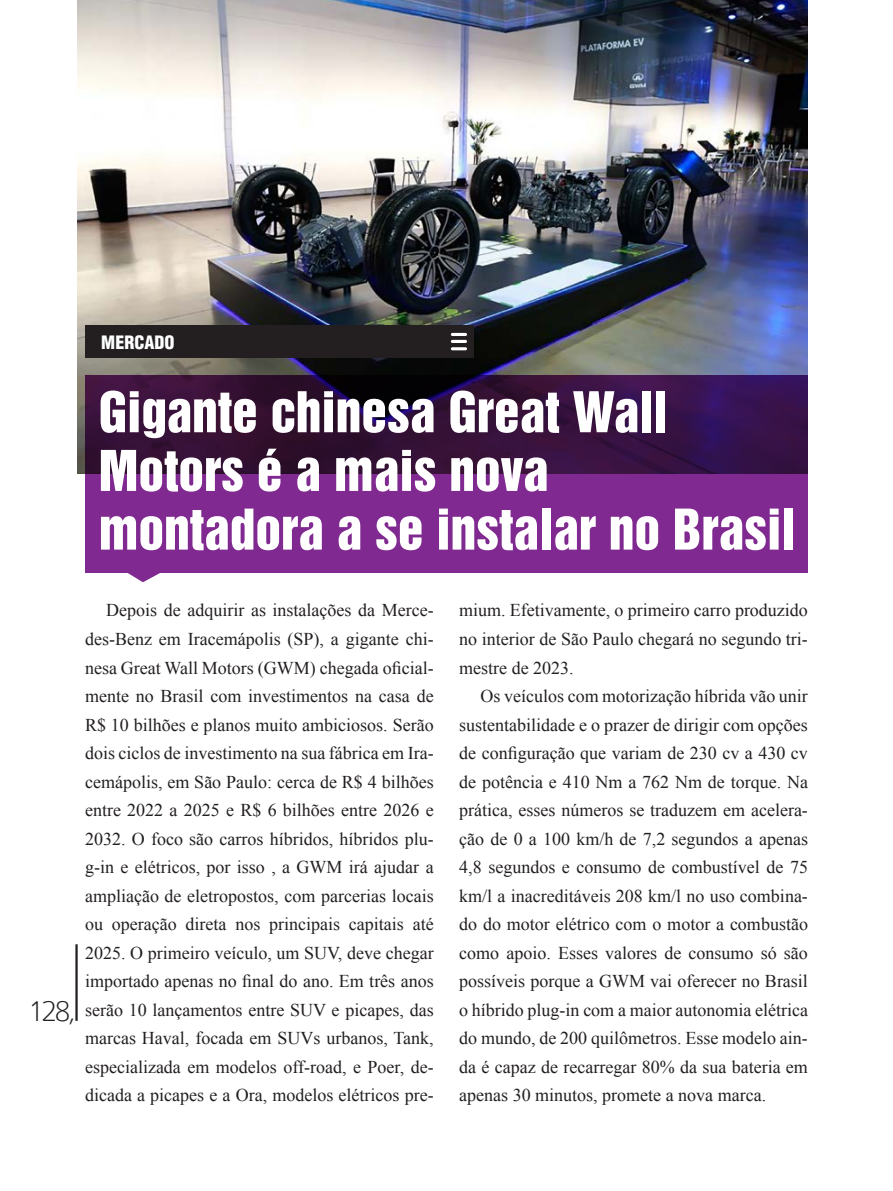
<style>
.page{position:relative;width:893px;height:1191px;background:#fff}
.page>*{position:absolute;margin:0;border:0;box-sizing:border-box;transform-origin:0 0}
.titulo{font:51.3px "Helvetica Inserat LT Std";color:#fff}
.t1{font:100 32.4px "Colaborate";color:#231f20}
.texto{font:18px/28.5px "Times New Roman";color:#231f20;text-align:justify}
.categoria{font:900 condensed 18px "Helvetica";color:#fff}
</style>
<div class="page">
<hr style="left:75px;top:944px;width:3px;height:76px;background:#231f20">
<img style="left:78px;top:0;width:730px;height:473px">
<svg style="left:85px;top:375px;width:723px;height:197px;background:#581c64"></svg>
<svg style="left:123px;top:570px;width:42px;height:12px"></svg>
<div style="left:85px;top:325px;width:388px;height:33px;background:#231f20"></div>
<hr style="left:451px;top:333px;width:16px;height:3px;background:#fff;border-radius:2px">
<hr style="left:451px;top:340px;width:16px;height:3px;background:#fff;border-radius:2px">
<hr style="left:451px;top:347px;width:16px;height:3px;background:#fff;border-radius:2px">
<p class="categoria" style="left:101px;top:331px;width:75px">MERCADO</p>
<p class="titulo" style="left:99px;top:381px;width:571px">Gigante chinesa Great Wall</p>
<p class="titulo" style="left:99px;top:440px;width:452px">Motors é a mais nova</p>
<p class="titulo" style="left:99px;top:499px;width:698px">montadora a se instalar no Brasil</p>
<h2 class="t1" style="left:28px;top:993px;width:49px">128,</h2>
<p class="texto" style="left:85px;top:596px;width:350px;text-indent:21px">Depois de adquirir as instalações da Merce&shy;des-Benz em Iracemápolis (SP), a gigante chi&shy;nesa Great Wall Motors (GWM) chegada oficial&shy;mente no Brasil com investimentos na casa de R$ 10 bilhões e planos muito ambiciosos. Serão dois ciclos de investimento na sua fábrica em Ira&shy;cemápolis, em São Paulo: cerca de R$ 4 bilhões entre 2022 a 2025 e R$ 6 bilhões entre 2026 e 2032. O foco são carros híbridos, híbridos plu&shy;g-in e elétricos, por isso , a GWM irá ajudar a ampliação de eletropostos, com parcerias locais ou operação direta nos principais capitais até 2025. O primeiro veículo, um SUV, deve chegar importado apenas no final do ano. Em três anos serão 10 lançamentos entre SUV e picapes, das marcas Haval, focada em SUVs urbanos, Tank, especializada em modelos off-road, e Poer, de&shy;dicada a picapes e a Ora, modelos elétricos pre-</p>
<p class="texto" style="left:459px;top:596px;width:350px">mium. Efetivamente, o primeiro carro produzido no interior de São Paulo chegará no segundo tri&shy;mestre de 2023.</p>
<p class="texto" style="left:459px;top:681px;width:350px;text-indent:21px">Os veículos com motorização híbrida vão unir sustentabilidade e o prazer de dirigir com opções de configuração que variam de 230 cv a 430 cv de potência e 410 Nm a 762 Nm de torque. Na prática, esses números se traduzem em acelera&shy;ção de 0 a 100 km/h de 7,2 segundos a apenas 4,8 segundos e consumo de combustível de 75 km/l a inacreditáveis 208 km/l no uso combina&shy;do do motor elétrico com o motor a combustão como apoio. Esses valores de consumo só são possíveis porque a GWM vai oferecer no Brasil o híbrido plug-in com a maior autonomia elétrica do mundo, de 200 quilômetros. Esse modelo ain&shy;da é capaz de recarregar 80% da sua bateria em apenas 30 minutos, promete a nova marca.</p>
</div>
